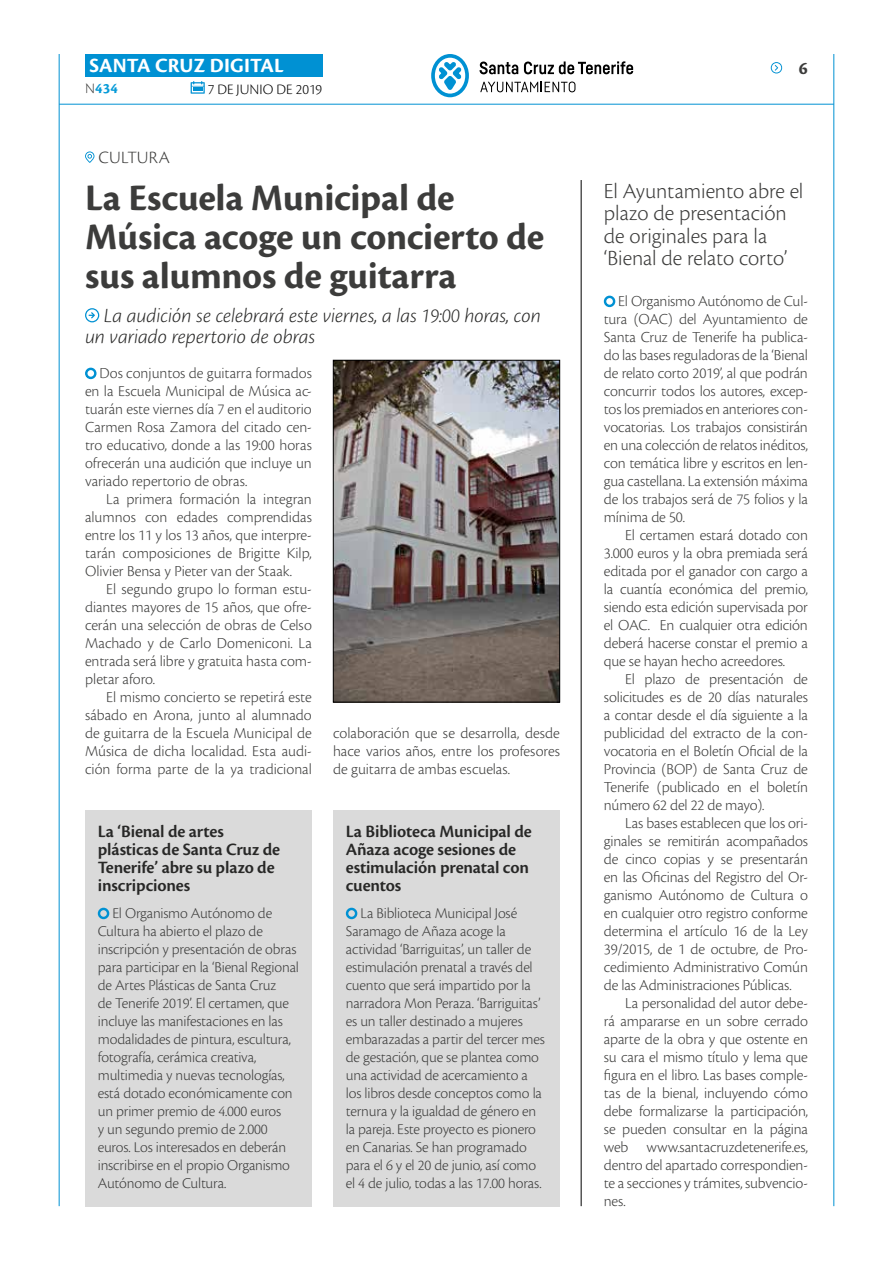
<style>
.page{position:relative;width:893px;height:1263px;background:#fff}
.page>*{position:absolute;margin:0;border:0;box-sizing:border-box;transform-origin:0 0}
.t1{font:700 39px/39px "Cronos Pro";letter-spacing:-.005em;color:#3c3c3b}
.t2{font:300 22.5px/22.5px "Cronos Pro";color:#3c3c3b}
.t3{font:italic 300 21px/21px "Cronos Pro";letter-spacing:-.005em;color:#282827}
.t4{font:700 21px "Cronos Pro";letter-spacing:.005em;color:#fff}
.t5{font:600 18px/18px "Cronos Pro";letter-spacing:-.01em;color:#282827}
.t6{font:300 18px "Cronos Pro";letter-spacing:.01em;color:#3c3c3b}
.t7{font:700 18px "Cronos Pro";color:#3c3c3b}
.t8{font:300 15.9px/18px "Cronos Pro";letter-spacing:-.005em;color:#3c3c3b;text-align:justify}
.t9{font:300 15.6px/18px "Cronos Pro";letter-spacing:-.01em;color:#3c3c3b}
.t10{font:300 15px "Cronos Pro";color:#000}
.t11{font:700 15px "Cronos Pro";color:#079bd8}
.s1{font-weight:300;color:#3c3c3b}
</style>
<div class="page">
<hr style="left:59px;top:104px;width:775px;height:1px;background:#0091d3">
<div style="left:85px;top:54px;width:238px;height:23px;background:#0091d3"></div>
<svg style="left:191px;top:81px;width:14px;height:13px"></svg>
<hr style="left:59px;top:54px;width:1px;height:1152px;background:#0091d3">
<hr style="left:833px;top:54px;width:1px;height:1152px;background:#0091d3">
<svg style="left:771px;top:62px;width:12px;height:11px"></svg>
<svg style="left:431px;top:54px;width:38px;height:43px"></svg>
<svg style="left:480px;top:62px;width:38px;height:12px"></svg>
<svg style="left:524px;top:61px;width:109px;height:13px"></svg>
<svg style="left:480px;top:82px;width:95px;height:10px"></svg>
<img style="left:335px;top:362px;width:223px;height:338px">
<div style="left:333px;top:360px;width:227px;height:342px;border:1px solid #000"></div>
<svg style="left:85px;top:367px;width:12px;height:13px"></svg>
<svg style="left:85px;top:308px;width:14px;height:14px"></svg>
<svg style="left:85px;top:151px;width:9px;height:12px"></svg>
<svg style="left:603px;top:295px;width:13px;height:13px"></svg>
<hr style="left:581px;top:180px;width:1px;height:1026px;background:#000">
<div style="left:85px;top:810px;width:227px;height:396px;background:#dadada"></div>
<svg style="left:97px;top:907px;width:13px;height:13px"></svg>
<div style="left:333px;top:810px;width:227px;height:396px;background:#dadada"></div>
<svg style="left:345px;top:907px;width:13px;height:13px"></svg>
<h3 class="t4" style="left:89px;top:53px;width:196px">SANTA CRUZ DIGITAL</h3>
<p class="t11" style="left:85px;top:80px;width:34px"><span class="s1">N</span>434</p>
<p class="t10" style="left:208px;top:80px;width:116px">7 DE JUNIO DE 2019</p>
<p class="t6" style="left:98px;top:147px;width:73px">CULTURA</p>
<h1 class="t1" style="left:85px;top:179px;width:461px">La Escuela Municipal de<br>Música acoge un concierto de sus alumnos de guitarra</h1>
<h3 class="t3" style="left:85px;top:305px;width:458px;text-indent:19px">La audición se celebrará este viernes, a las 19:00 horas, con un variado repertorio de obras</h3>
<p class="t8" style="left:85px;top:364px;width:228px;text-indent:15px">Dos conjuntos de guitarra formados en la Escuela Municipal de Música ac&shy;tuarán este viernes día 7 en el auditorio Carmen Rosa Zamora del citado cen&shy;tro educativo, donde a las 19:00 horas ofrecerán una audición que incluye un variado repertorio de obras.</p>
<p class="t8" style="left:85px;top:490px;width:228px;text-indent:21px">La primera formación la integran alumnos con edades comprendidas entre los 11 y los 13 años, que interpre&shy;tarán composiciones de Brigitte Kilp, Olivier Bensa y Pieter van der Staak.</p>
<p class="t8" style="left:85px;top:580px;width:228px;text-indent:21px">El segundo grupo lo forman estu&shy;diantes mayores de 15 años, que ofre&shy;cerán una selección de obras de Celso Machado y de Carlo Domeniconi. La entrada será libre y gratuita hasta com&shy;pletar aforo.</p>
<p class="t8" style="left:85px;top:688px;width:228px;text-indent:21px">El mismo concierto se repetirá este sábado en Arona, junto al alumnado de guitarra de la Escuela Municipal de Música de dicha localidad. Esta audi&shy;ción forma parte de la ya tradicional</p>
<p class="t5" style="left:98px;top:822px;width:184px">La ‘Bienal de artes plásticas de Santa Cruz de<br>Tenerife’ abre su plazo de inscripciones</p>
<p class="t9" style="left:98px;top:904px;width:203px;text-indent:15px">El Organismo Autónomo de<br>Cultura ha abierto el plazo de inscripción y presentación de obras para participar en la ‘Bienal Regional de Artes Plásticas de Santa Cruz<br>de Tenerife 2019’. El certamen, que incluye las manifestaciones en las modalidades de pintura, escultura, fotografía, cerámica creativa, multimedia y nuevas tecnologías, está dotado económicamente con un primer premio de 4.000 euros<br>y un segundo premio de 2.000 euros. Los interesados en deberán inscribirse en el propio Organismo<br>Autónomo de Cultura.</p>
<p class="t8" style="left:333px;top:724px;width:228px">colaboración que se desarrolla, desde hace varios años, entre los profesores de guitarra de ambas escuelas.</p>
<p class="t5" style="left:346px;top:822px;width:187px">La Biblioteca Municipal de<br>Añaza acoge sesiones de estimulación prenatal con cuentos</p>
<p class="t9" style="left:346px;top:904px;width:201px;text-indent:15px">La Biblioteca Municipal José Saramago de Añaza acoge la actividad ‘Barriguitas’, un taller de estimulación prenatal a través del cuento que será impartido por la narradora Mon Peraza. ‘Barriguitas’ es un taller destinado a mujeres embarazadas a partir del tercer mes de gestación, que se plantea como una actividad de acercamiento a los libros desde conceptos como la ternura y la igualdad de género en la pareja. Este proyecto es pionero en Canarias. Se han programado para el 6 y el 20 de junio, así como el 4 de julio, todas a las 17.00 horas.</p>
<p class="t7" style="left:799px;top:58px;width:10px">6</p>
<h2 class="t2" style="left:604px;top:179px;width:201px">El Ayuntamiento abre el plazo de presentación de originales para la ‘Bienal de relato corto’</h2>
<p class="t8" style="left:604px;top:292px;width:206px;text-indent:14px">El Organismo Autónomo de Cul&shy;tura (OAC) del Ayuntamiento de Santa Cruz de Tenerife ha publica&shy;do las bases reguladoras de la ‘Bienal de relato corto 2019’, al que podrán concurrir todos los autores, excep&shy;tos los premiados en anteriores con&shy;vocatorias. Los trabajos consistirán en una colección de relatos inéditos, con temática libre y escritos en len&shy;gua castellana. La extensión máxima de los trabajos será de 75 folios y la mínima de 50.</p>
<p class="t8" style="left:604px;top:526px;width:206px;text-indent:21px">El certamen estará dotado con 3.000 euros y la obra premiada será editada por el ganador con cargo a la cuantía económica del premio, siendo esta edición supervisada por el OAC. En cualquier otra edición deberá hacerse constar el premio a que se hayan hecho acreedores.</p>
<p class="t8" style="left:604px;top:670px;width:206px;text-indent:21px">El plazo de presentación de solicitudes es de 20 días naturales a contar desde el día siguiente a la publicidad del extracto de la con&shy;vocatoria en el Boletín Oficial de la Provincia (BOP) de Santa Cruz de Tenerife (publicado en el boletín número 62 del 22 de mayo).</p>
<p class="t8" style="left:604px;top:814px;width:206px;text-indent:21px">Las bases establecen que los ori&shy;ginales se remitirán acompañados de cinco copias y se presentarán en las Oficinas del Registro del Or&shy;ganismo Autónomo de Cultura o en cualquier otro registro conforme determina el artículo 16 de la Ley 39/2015, de 1 de octubre, de Pro&shy;cedimiento Administrativo Común de las Administraciones Públicas.</p>
<p class="t8" style="left:604px;top:994px;width:206px;text-indent:21px">La personalidad del autor debe&shy;rá ampararse en un sobre cerrado aparte de la obra y que ostente en su cara el mismo título y lema que figura en el libro. Las bases comple&shy;tas de la bienal, incluyendo cómo debe formalizarse la participación, se pueden consultar en la página web www.santacruzdetenerife.es, dentro del apartado correspondien&shy;te a secciones y trámites, subvencio&shy;nes.</p>
</div>
